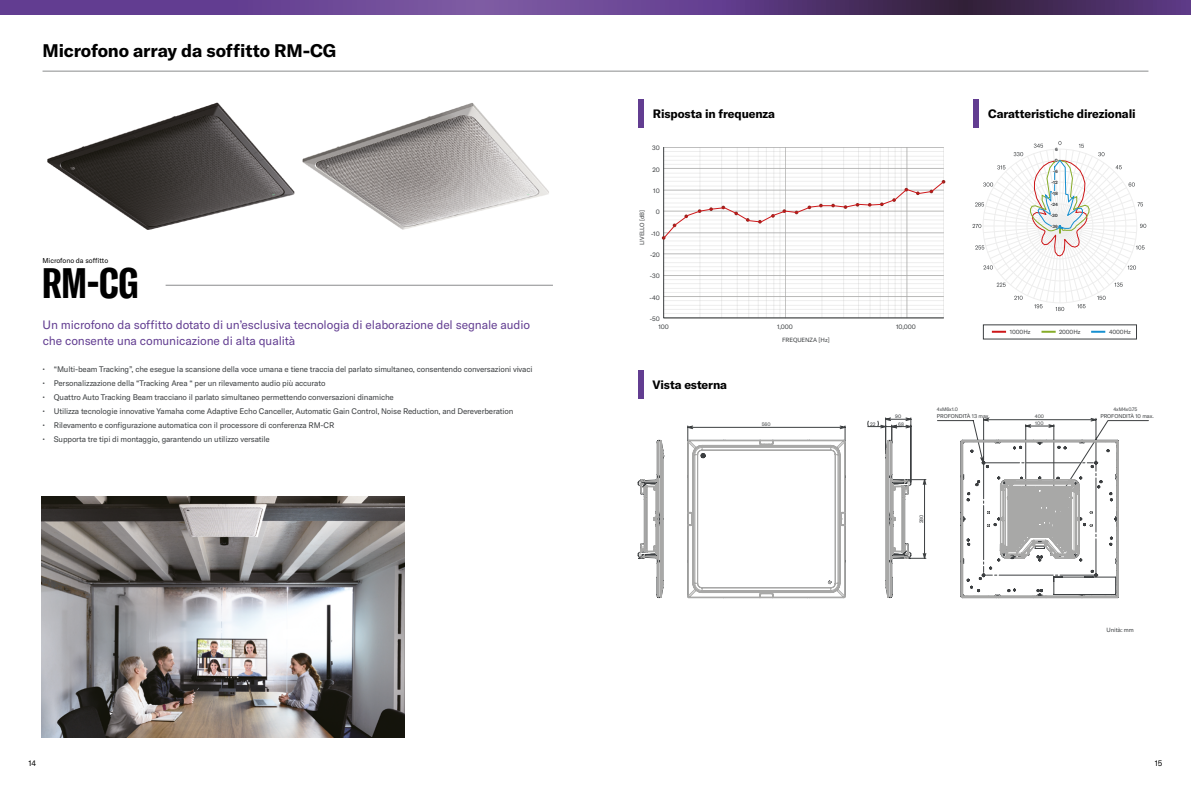
<style>
.page{position:relative;width:1191px;height:794px;background:#fff}
.page>*{position:absolute;margin:0;border:0;box-sizing:border-box;transform-origin:0 0}
.t1{font:700 extra-condensed 42px "GT America Y";color:#000}
.t2{font:700 18px "GT America Y";letter-spacing:-.01em;color:#000}
.t3{font:12px/16px "GT America Y";letter-spacing:-.01em;color:#623d91}
.t4{font:700 12px "GT America Y";letter-spacing:-.01em;color:#000}
.t5{font:8px "GT America Y";letter-spacing:-.02em;color:#3c3f41}
.t6{font:8px "GT America Y";color:#000}
.t7{font:8px "GT America Y";color:#000}
.t8{font:7px "GT America Y";letter-spacing:-.01em;color:#000}
.t9{font:6.4px "GT America Y";letter-spacing:-.01em;color:#3c3f41}
.t10{font:6px "GT America Y";letter-spacing:-.01em;color:#3c3f41}
.t11{font:5.5px "GT America Y";letter-spacing:-.01em;color:#3c3f41}
.t12{font:5px/7.3px "GT America Y";letter-spacing:-.01em;color:#3c3f41}
.t13{font:700 4.6px "GT America Y";letter-spacing:-.01em;color:#3c3f41}
</style>
<div class="page">
<svg style="left:972px;top:141px;width:174px;height:170px"></svg>
<svg style="left:1041px;top:331px;width:14px;height:2px"></svg>
<svg style="left:992px;top:331px;width:14px;height:2px"></svg>
<svg style="left:1091px;top:331px;width:14px;height:2px"></svg>
<img style="left:42px;top:496px;width:363px;height:241px">
<img style="left:47px;top:102px;width:502px;height:128px">
<hr style="left:663px;top:318px;width:280px;height:1px;background:#a8a8a7">
<svg style="left:663px;top:147px;width:281px;height:171px"></svg>
<svg style="left:662px;top:180px;width:283px;height:60px"></svg>
<svg style="left:687px;top:426px;width:158px;height:172px"></svg>
<svg style="left:638px;top:440px;width:25px;height:158px"></svg>
<svg style="left:867px;top:417px;width:281px;height:181px"></svg>
<div style="left:638px;top:99px;width:5px;height:28px;background:#623d91"></div>
<div style="left:638px;top:370px;width:5px;height:28px;background:#623d91"></div>
<div style="left:973px;top:99px;width:6px;height:28px;background:#623d91"></div>
<svg style="left:0;top:0;width:1191px;height:14px;background:#5d3d81"></svg>
<hr style="left:43px;top:71px;width:1105px;height:1px;background:#3c3f41">
<hr style="left:166px;top:285px;width:387px;height:1px;background:#3c3f41">
<h2 class="t2" style="left:43px;top:39px;width:295px">Microfono array da soffitto RM-CG</h2>
<p class="t8" style="left:43px;top:256px;width:67px">Microfono da soffitto</p>
<h1 class="t1" style="left:42px;top:258px;width:99px">RM-CG</h1>
<h3 class="t3" style="left:43px;top:317px;width:489px">Un microfono da soffitto dotato di un’esclusiva tecnologia di elaborazione del segnale audio che consente una comunicazione di alta qualità</h3>
<p class="t5" style="left:43px;top:364px;width:491px">• “Multi-beam Tracking”, che esegue la scansione della voce umana e tiene traccia del parlato simultaneo, consentendo conversazioni vivaci</p>
<p class="t5" style="left:43px;top:378px;width:284px">• Personalizzazione della “Tracking Area “ per un rilevamento audio più accurato</p>
<p class="t5" style="left:43px;top:392px;width:353px">• Quattro Auto Tracking Beam tracciano il parlato simultaneo permettendo conversazioni dinamiche</p>
<p class="t5" style="left:43px;top:406px;width:472px">• Utilizza tecnologie innovative Yamaha come Adaptive Echo Canceller, Automatic Gain Control, Noise Reduction, and Dereverberation</p>
<p class="t5" style="left:43px;top:420px;width:293px">• Rilevamento e configurazione automatica con il processore di conferenza RM-CR</p>
<p class="t5" style="left:43px;top:434px;width:229px">• Supporta tre tipi di montaggio, garantendo un utilizzo versatile</p>
<h3 class="t4" style="left:653px;top:106px;width:124px">Risposta in frequenza</h3>
<p class="t9" style="left:652px;top:144px;width:9px">30</p>
<p class="t9" style="left:652px;top:166px;width:9px">20</p>
<p class="t9" style="left:653px;top:187px;width:8px">10</p>
<p class="t9" style="left:655px;top:208px;width:6px">0</p>
<p class="t9" style="left:651px;top:230px;width:10px">-10</p>
<p class="t9" style="left:650px;top:251px;width:11px">-20</p>
<p class="t9" style="left:650px;top:272px;width:11px">-30</p>
<p class="t9" style="left:649px;top:294px;width:12px">-40</p>
<p class="t9" style="left:650px;top:315px;width:12px">-50</p>
<p class="t10" style="left:638px;top:245px;width:37px;rotate:-90deg">LIVELLO [dB]</p>
<p class="t9" style="left:658px;top:322px;width:12px">100</p>
<p class="t9" style="left:777px;top:322px;width:17px">1,000</p>
<p class="t9" style="left:896px;top:322px;width:21px">10,000</p>
<h3 class="t4" style="left:652px;top:377px;width:76px">Vista esterna</h3>
<p class="t10" style="left:782px;top:336px;width:49px">FREQUENZA [Hz]</p>
<h3 class="t4" style="left:988px;top:106px;width:149px">Caratteristiche direzionali</h3>
<p class="t13" style="left:1055px;top:146px;width:4px">6</p>
<p class="t13" style="left:1054px;top:157px;width:5px">0</p>
<p class="t13" style="left:1053px;top:168px;width:6px">-6</p>
<p class="t13" style="left:1051px;top:179px;width:8px">-12</p>
<p class="t13" style="left:1051px;top:190px;width:8px">-18</p>
<p class="t13" style="left:1050px;top:201px;width:9px">-24</p>
<p class="t13" style="left:1050px;top:212px;width:9px">-30</p>
<p class="t13" style="left:1050px;top:223px;width:9px">-36</p>
<p class="t10" style="left:1009px;top:328px;width:22px">1000Hz</p>
<p class="t10" style="left:1059px;top:328px;width:23px">2000Hz</p>
<p class="t10" style="left:1109px;top:328px;width:23px">4000Hz</p>
<p class="t12" style="left:936px;top:406px;width:23px">4xM6x1.0</p>
<p class="t12" style="left:1113px;top:406px;width:26px">4xM4x0.75</p>
<p class="t11" style="left:937px;top:412px;width:55px">PROFONDITÀ 13 max.</p>
<p class="t11" style="left:1100px;top:412px;width:55px">PROFONDITÀ 10 max.</p>
<p class="t12" style="left:762px;top:420px;width:10px">560</p>
<p class="t12" style="left:898px;top:413px;width:7px;text-indent:-3px">90<br>68</p>
<p class="t12" style="left:1034px;top:413px;width:11px">400</p>
<p class="t12" style="left:870px;top:420px;width:7px">22</p>
<p class="t12" style="left:1035px;top:419px;width:10px">100</p>
<p class="t12" style="left:918px;top:523px;width:10px;rotate:-90deg">280</p>
<p class="t10" style="left:1106px;top:627px;width:29px">Unità: mm</p>
<p class="t6" style="left:28px;top:758px;width:9px">14</p>
<p class="t7" style="left:1154px;top:758px;width:9px">15</p>
</div>
